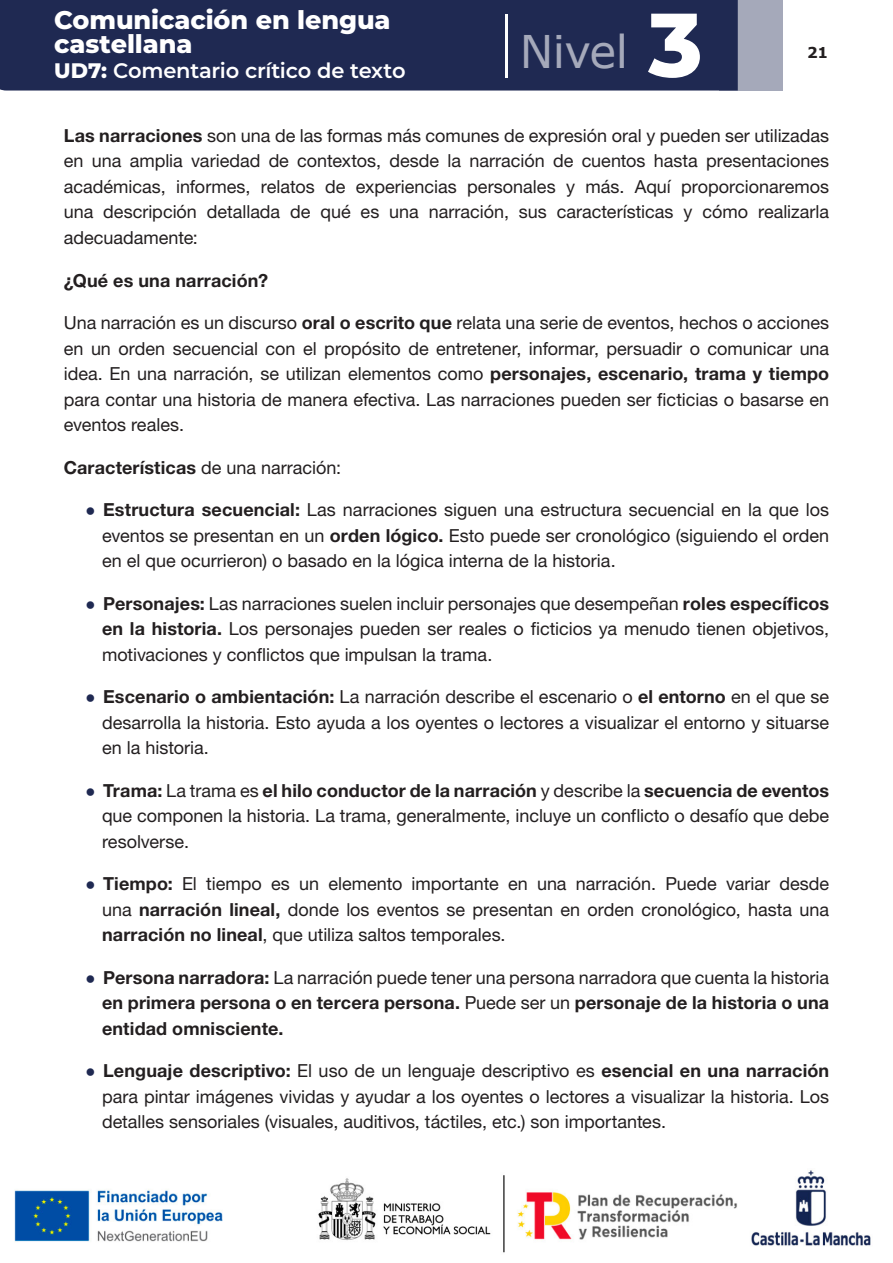
<style>
.page{position:relative;width:893px;height:1263px;background:#fff}
.page>*{position:absolute;margin:0;border:0;box-sizing:border-box;transform-origin:0 0}
.t1{font:45px "Verdana";letter-spacing:-.015em;color:#a5a9ba}
.t2{font:800 25.5px/24px "Montserrat";letter-spacing:-.005em;color:#fff}
.t3{font:600 21px "Montserrat";letter-spacing:-.01em;color:#fff}
.t4{font:18px/25.5px "Helvetica Neue LT 55 Rm";color:#231f20;text-align:justify}
.t5{font:18px/25.5px "Helvetica Neue LT 75 Bd";letter-spacing:.01em;color:#231f20;text-align:justify}
.t6{font:700 15px "Verdana";color:#231f20}
.s1{font-weight:800}
.s2{font-family:"Montserrat";font-weight:800;font-size:90px;color:#fff}
.s3{font-family:"Helvetica Neue LT 75 Bd"}
.s4{font-family:"Helvetica Neue LT 55 Rm"}
.s5{font-family:"Verdana";font-weight:700;font-size:15px;color:#1f2952}
</style>
<div class="page">
<div style="left:719px;top:0;width:63px;height:91px;background:#a5a9ba"></div>
<div style="left:0;top:0;width:738px;height:91px;background:#1f2952"></div>
<hr style="left:505px;top:14px;width:2px;height:64px;background:#fff">
<img style="left:14px;top:1170px;width:857px;height:83px">
<h2 class="t2" style="left:54px;top:7px;width:338px">Comunicación en lengua castellana</h2>
<p class="t3" style="left:54px;top:56px;width:353px"><span class="s1">UD7:</span> Comentario crítico de texto</p>
<h1 class="t1" style="left:520px;top:20px;width:184px">Nivel <span class="s2">3</span></h1>
<p class="t6" style="left:807px;top:42px;width:22px">21</p>
<p class="t4" style="left:64px;top:122px;width:767px"><span class="s3">Las narraciones</span> son una de las formas más comunes de expresión oral y pueden ser utilizadas en una amplia variedad de contextos, desde la narración de cuentos hasta presentaciones académicas, informes, relatos de experiencias personales y más. Aquí proporcionaremos una descripción detallada de qué es una narración, sus características y cómo realizarla adecuadamente:</p>
<p class="t5" style="left:64px;top:267px;width:206px">¿Qué es una narración?</p>
<p class="t4" style="left:64px;top:309px;width:767px">Una narración es un discurso <span class="s3">oral o escrito que</span> relata una serie de eventos, hechos o acciones en un orden secuencial con el propósito de entretener, informar, persuadir o comunicar una idea. En una narración, se utilizan elementos como <span class="s3">personajes, escenario, trama y tiempo </span>para contar una historia de manera efectiva. Las narraciones pueden ser ficticias o basarse en eventos reales.</p>
<p class="t5" style="left:64px;top:454px;width:279px">Características <span class="s4">de una narración:</span></p>
<p class="t4" style="left:102px;top:496px;width:729px;text-indent:-17px"><span class="s5">•</span> <span class="s3">Estructura secuencial:</span> Las narraciones siguen una estructura secuencial en la que los eventos se presentan en un <span class="s3">orden lógico.</span> Esto puede ser cronológico (siguiendo el orden en el que ocurrieron) o basado en la lógica interna de la historia.</p>
<p class="t4" style="left:102px;top:590px;width:729px;text-indent:-17px"><span class="s5">•</span> <span class="s3">Personajes:</span> Las narraciones suelen incluir personajes que desempeñan <span class="s3">roles específicos en la historia.</span> Los personajes pueden ser reales o ficticios ya menudo tienen objetivos, motivaciones y conflictos que impulsan la trama.</p>
<p class="t4" style="left:102px;top:683px;width:729px;text-indent:-17px"><span class="s5">•</span> <span class="s3">Escenario o ambientación:</span> La narración describe el escenario o <span class="s3">el entorno</span> en el que se desarrolla la historia. Esto ayuda a los oyentes o lectores a visualizar el entorno y situarse en la historia.</p>
<p class="t4" style="left:102px;top:777px;width:729px;text-indent:-17px"><span class="s5">•</span> <span class="s3">Trama:</span> La trama es <span class="s3">el hilo conductor de la narración</span> y describe la <span class="s3">secuencia de eventos </span>que componen la historia. La trama, generalmente, incluye un conflicto o desafío que debe resolverse.</p>
<p class="t4" style="left:102px;top:870px;width:729px;text-indent:-17px"><span class="s5">•</span> <span class="s3">Tiempo:</span> El tiempo es un elemento importante en una narración. Puede variar desde una <span class="s3">narración lineal,</span> donde los eventos se presentan en orden cronológico, hasta una <span class="s3">narración no lineal</span>, que utiliza saltos temporales.</p>
<p class="t5" style="left:102px;top:964px;width:729px;text-indent:-17px"><span class="s5">•</span> Persona narradora: <span class="s4">La narración puede tener una persona narradora que cuenta la historia </span>en primera persona o en tercera persona. <span class="s4">Puede ser un</span> personaje de la historia o una entidad omnisciente.</p>
<p class="t4" style="left:102px;top:1057px;width:729px;text-indent:-17px"><span class="s5">•</span> <span class="s3">Lenguaje descriptivo:</span> El uso de un lenguaje descriptivo es <span class="s3">esencial en una narración </span>para pintar imágenes vividas y ayudar a los oyentes o lectores a visualizar la historia. Los detalles sensoriales (visuales, auditivos, táctiles, etc.) son importantes.</p>
</div>
